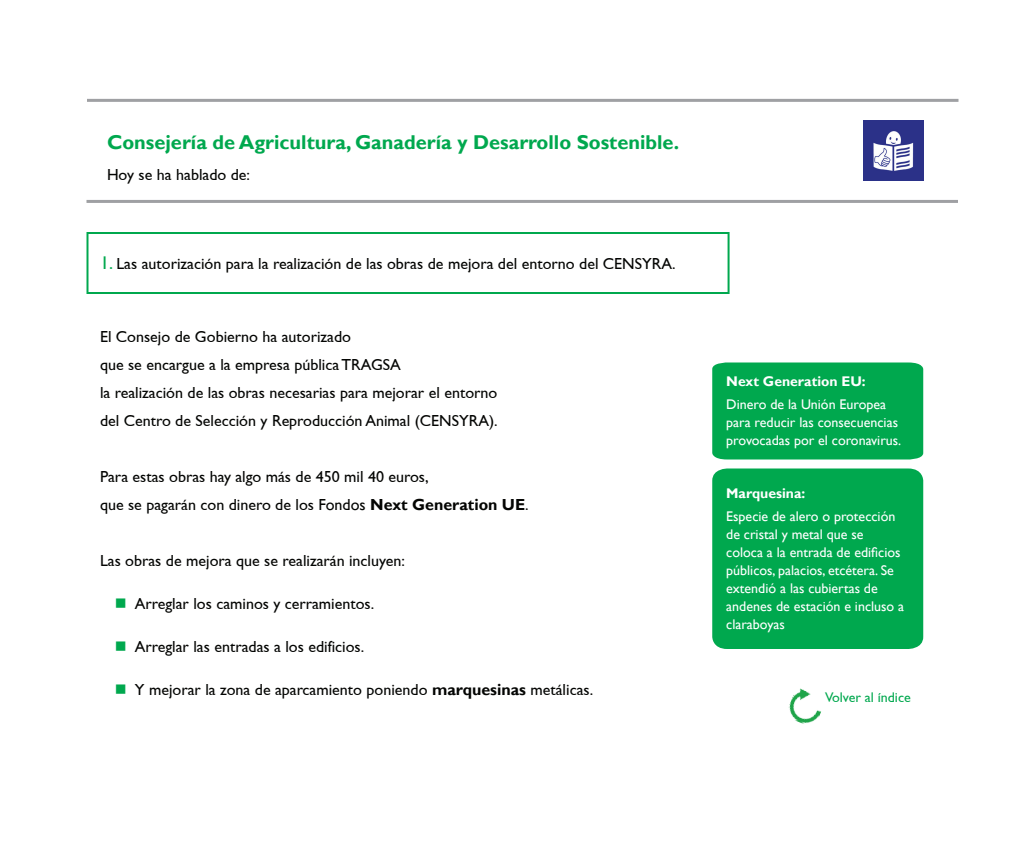
<style>
.page{position:relative;width:1024px;height:841px;background:#fff}
.page>*{position:absolute;margin:0;border:0;box-sizing:border-box;transform-origin:0 0}
.t1{font:700 20px "Gill Sans";color:#00a84e}
.t2{font:16px/28px "Gill Sans";color:#040503}
.t3{font:14px/18px "Gill Sans";color:#fff}
.t4{font:700 14px "Gill Sans";color:#fff}
.t5{font:14px "Gill Sans";color:#00a84e}
.s1{font-size:18.4px;color:#00a84e}
.s2{font-style:inherit}
.s3{font-weight:700}
</style>
<div class="page">
<hr style="left:87px;top:99px;width:871px;height:3px;background:#9fa0a3">
<hr style="left:86px;top:200px;width:872px;height:3px;background:#9fa0a3">
<div style="left:86px;top:232px;width:644px;height:62px;border:2px solid #00a84e"></div>
<img style="left:863px;top:121px;width:61px;height:60px">
<img style="left:788px;top:688px;width:33px;height:36px">
<div style="left:712px;top:362px;width:211px;height:98px;background:#00a84e"></div>
<div style="left:712px;top:468px;width:211px;height:181px;background:#00a84e"></div>
<p class="t1" style="left:107px;top:130px;width:574px">Consejería de Agricultura, Ganadería y Desarrollo Sostenible.</p>
<p class="t2" style="left:107px;top:161px;width:145px">Hoy se ha hablado de:</p>
<p class="t2" style="left:100px;top:249px;width:577px"><span class="s1">1.</span> Las autorización para la realización de las obras de mejora del entorno del CENSYRA.</p>
<p class="t2" style="left:100px;top:322px;width:399px">El Consejo de Gobierno ha autorizado<br>que se encargue a la empresa pública TRAGSA<br>la realización de las obras necesarias para mejorar el entorno del Centro de Selección y Reproducción Animal (CENSYRA).</p>
<p class="t2" style="left:100px;top:462px;width:430px">Para estas obras hay algo más de 450 mil 40 euros,<br>que se pagarán con dinero de los <span class="s2">Fondos</span> <span class="s3">Next Generation UE</span>.</p>
<p class="t2" style="left:100px;top:546px;width:307px">Las obras de mejora que se realizarán incluyen:</p>
<p class="t2" style="left:135px;top:589px;width:241px">Arreglar los caminos y cerramientos.</p>
<p class="t2" style="left:135px;top:632px;width:231px">Arreglar las entradas a los edificios.</p>
<p class="t2" style="left:135px;top:675px;width:460px">Y mejorar la zona de aparcamiento poniendo <span class="s3">marquesinas</span> metálicas.</p>
<p class="t4" style="left:726px;top:373px;width:141px">Next Generation EU:</p>
<p class="t3" style="left:726px;top:396px;width:177px">Dinero de la Unión Europea para reducir las consecuencias provocadas por el coronavirus.</p>
<p class="t4" style="left:726px;top:485px;width:81px">Marquesina:</p>
<p class="t3" style="left:726px;top:508px;width:179px">Especie de alero o protección de cristal y metal que se<br>coloca a la entrada de edificios públicos, palacios, etcétera. Se extendió a las cubiertas de andenes de estación e incluso a claraboyas</p>
<p class="t5" style="left:825px;top:689px;width:87px">Volver al índice</p>
</div>
